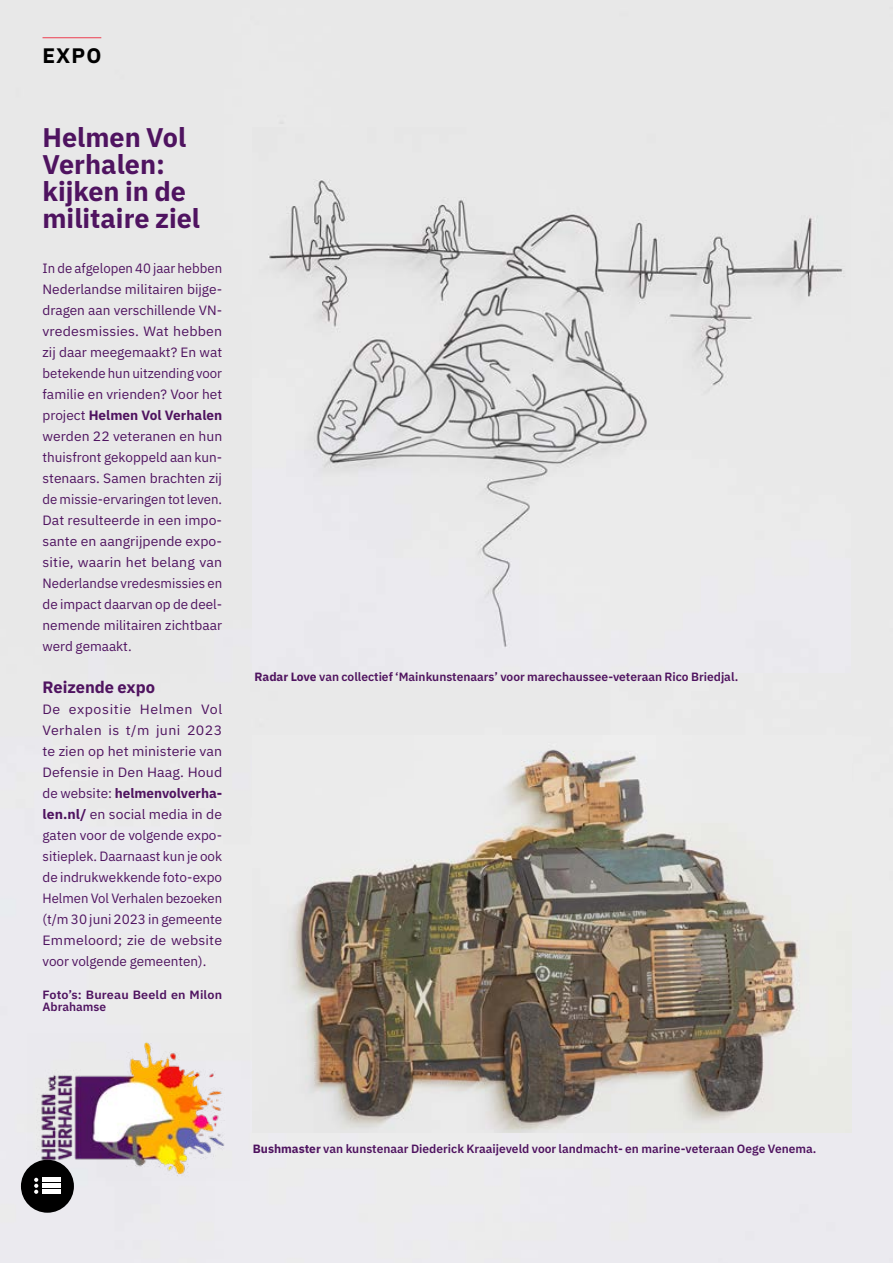
<style>
.page{position:relative;width:893px;height:1263px;background:#fff}
.page>*{position:absolute;margin:0;border:0;box-sizing:border-box;transform-origin:0 0}
._18_korte_berichten{font:700 27px/27px "IBM Plex Sans";color:#4f1360}
.Rubriek_nieuw{font:700 21px "IBM Plex Sans";color:#000}
._03_Tussenkop{font:700 16.5px "IBM Plex Sans";color:#4f1360}
._01_Body{font:13.5px/21px "IBM Plex Sans";color:#4f1360;text-align:justify}
._01_Body-2{font:13.5px/21px "IBM Plex Sans";color:#4f1360;text-align:justify;scale:1.05 1}
._04_Fotobijschrift{font:600 12px "IBM Plex Sans";color:#4f1360}
._04_Fotobijschrift-2{font:600 12px/12px "IBM Plex Sans";color:#4f1360;scale:1.05 1}
.s1{font-weight:700}
</style>
<div class="page">
<hr style="left:892px;top:0;width:1px;height:1263px;background:#e7dee8">
<hr style="left:43px;top:37px;width:58px;height:1px;background:#ec3d50">
<div style="left:21px;top:1160px;width:53px;height:53px;background:#000;border-radius:50%"></div>
<svg style="left:34px;top:1180px;width:4px;height:14px"></svg>
<div style="left:42px;top:1177px;width:19px;height:5px;background:#fff"></div>
<hr style="left:42px;top:1184px;width:19px;height:4px;background:#fff">
<hr style="left:42px;top:1189px;width:19px;height:4px;background:#fff">
<img style="left:252px;top:128px;width:599px;height:544px">
<img style="left:253px;top:735px;width:598px;height:397px">
<img style="left:28px;top:1033px;width:221px;height:147px">
<p class="Rubriek_nieuw" style="left:43px;top:39px;width:60px">EXPO</p>
<p class="_18_korte_berichten" style="left:43px;top:122px;width:159px">Helmen Vol<br>Verhalen: kijken in de militaire ziel</p>
<p class="_01_Body" style="left:43px;top:257px;width:181px">In de afgelopen 40 jaar hebben Nederlandse militairen bijge&shy;dragen aan verschillende VN&shy;vredesmissies. Wat hebben zij daar meegemaakt? En wat betekende hun uitzending voor familie en vrienden? Voor het project <span class="s1">Helmen Vol Verhalen </span>werden 22 veteranen en hun thuisfront gekoppeld aan kun&shy;stenaars. Samen brachten zij de missie-ervaringen tot leven.<br>Dat resulteerde in een impo&shy;sante en aangrijpende expo&shy;sitie, waarin het belang van Nederlandse vredesmissies en de impact daarvan op de deel&shy;nemende militairen zichtbaar werd gemaakt.</p>
<p class="_03_Tussenkop" style="left:43px;top:674px;width:114px">Reizende expo</p>
<p class="_01_Body-2" style="left:43px;top:698px;width:173px">De expositie Helmen Vol Verhalen is t/m juni 2023 te zien op het ministerie van Defensie in Den Haag. Houd de website: <span class="s1">helmenvolverha&shy;len.nl/</span> en social media in de gaten voor de volgende expo&shy;sitieplek. Daarnaast kun je ook de indrukwekkende foto-expo Helmen Vol Verhalen bezoeken (t/m 30 juni 2023 in gemeente Emmeloord; zie de website voor volgende gemeenten).</p>
<p class="_04_Fotobijschrift-2" style="left:43px;top:988px;width:173px">Foto’s: Bureau Beeld en Milon<br>Abrahamse</p>
<p class="_04_Fotobijschrift" style="left:255px;top:667px;width:485px"><span class="s1">Radar Love</span> van collectief ‘Mainkunstenaars’ voor marechaussee-veteraan Rico Briedjal.</p>
<p class="_04_Fotobijschrift" style="left:253px;top:1139px;width:565px"><span class="s1">Bushmaster</span> van kunstenaar Diederick Kraaijeveld voor landmacht- en marine-veteraan Oege Venema.</p>
</div>
